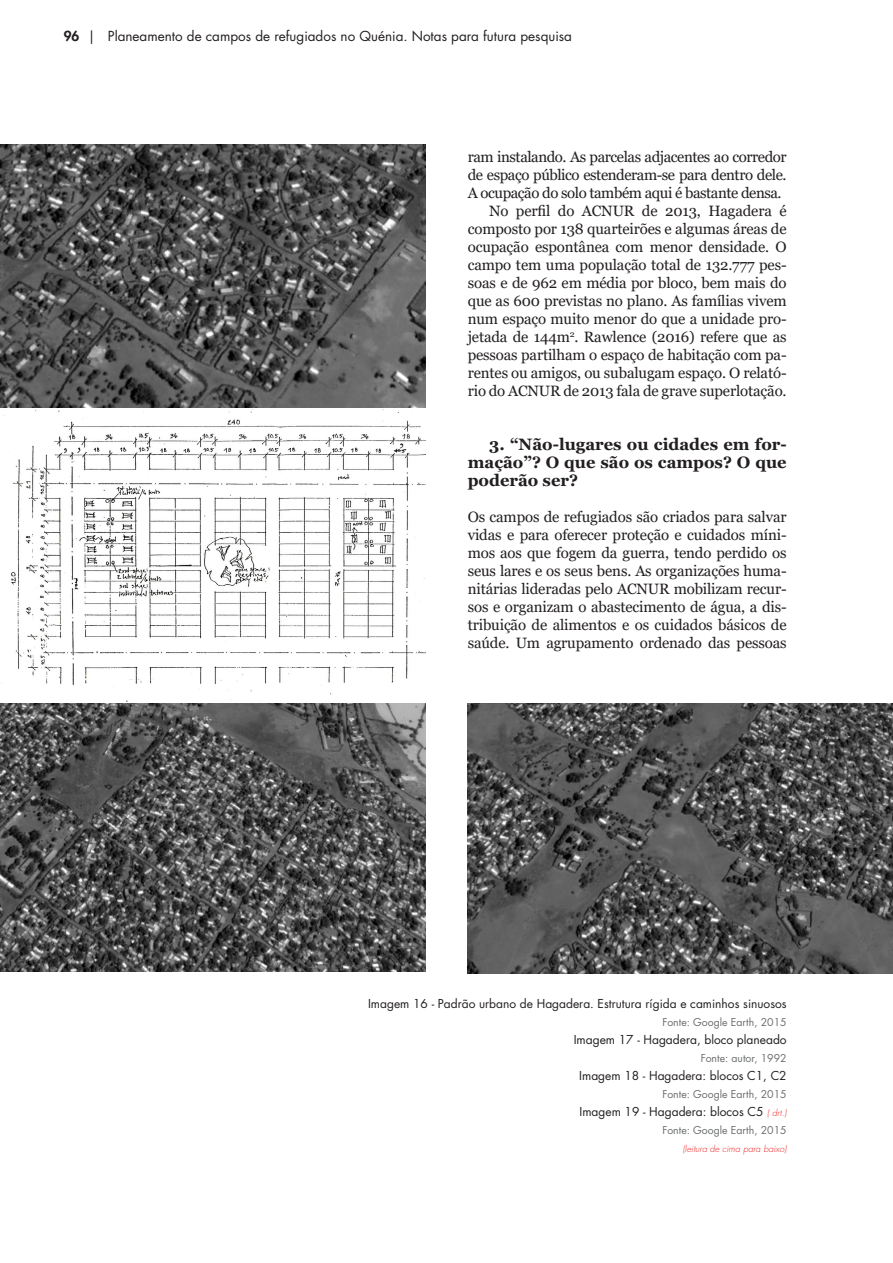
<style>
.page{position:relative;width:893px;height:1263px;background:#fff}
.page>*{position:absolute;margin:0;border:0;box-sizing:border-box;transform-origin:0 0}
.texto{font:700 16.5px/18px "Georgia";color:#231f20;text-align:justify}
.texto-2{font:15px/18px "Georgia";letter-spacing:-.01em;color:#231f20;text-align:justify}
.t1{font:13.5px "Futura Std";color:#231f20}
.legendas{font:12px "Futura Std";color:#231f20}
.legendas-2{font:10.5px "Futura Std";color:#6b6d6e}
.legendas-3{font:italic 300 9px "Futura Std";color:#ee2123}
.s1{font-weight:800}
.s2{font-weight:300;font-style:italic;font-size:9px;color:#ee2123}
</style>
<div class="page">
<img style="left:0;top:144px;width:425px;height:264px">
<img style="left:0;top:410px;width:425px;height:294px">
<img style="left:0;top:704px;width:425px;height:267px">
<img style="left:468px;top:703px;width:425px;height:271px">
<p class="t1" style="left:64px;top:28px;width:510px"><span class="s1">96</span> | Planeamento de campos de refugiados no Quénia. Notas para futura pesquisa</p>
<p class="texto-2" style="left:468px;top:148px;width:320px">ram instalando. As parcelas adjacentes ao corredor de espaço público estenderam-se para dentro dele.<br>A ocupação do solo também aqui é bastante densa.</p>
<p class="texto-2" style="left:468px;top:202px;width:320px;text-indent:21px">No perfil do ACNUR de 2013, Hagadera é composto por 138 quarteirões e algumas áreas de ocupação espontânea com menor densidade. O campo tem uma população total de 132.777 pes&shy;soas e de 962 em média por bloco, bem mais do que as 600 previstas no plano. As famílias vivem num espaço muito menor do que a unidade pro&shy;jetada de 144m<sup>2</sup>. Rawlence (2016) refere que as pessoas partilham o espaço de habitação com pa&shy;rentes ou amigos, ou subalugam espaço. O relató&shy;rio do ACNUR de 2013 fala de grave superlotação.</p>
<p class="texto" style="left:468px;top:435px;width:320px;text-indent:21px">3. “Não-lugares ou cidades em for&shy;mação”? O que são os campos? O que poderão ser?</p>
<p class="texto-2" style="left:468px;top:508px;width:320px">Os campos de refugiados são criados para salvar vidas e para oferecer proteção e cuidados míni&shy;mos aos que fogem da guerra, tendo perdido os seus lares e os seus bens. As organizações huma&shy;nitárias lideradas pelo ACNUR mobilizam recur&shy;sos e organizam o abastecimento de água, a dis&shy;tribuição de alimentos e os cuidados básicos de saúde. Um agrupamento ordenado das pessoas</p>
<p class="legendas" style="left:368px;top:996px;width:420px">Imagem 16 - Padrão urbano de Hagadera. Estrutura rígida e caminhos sinuosos</p>
<p class="legendas-2" style="left:662px;top:1015px;width:126px">Fonte: Google Earth, 2015</p>
<p class="legendas" style="left:574px;top:1032px;width:214px">Imagem 17 - Hagadera, bloco planeado</p>
<p class="legendas-2" style="left:701px;top:1051px;width:87px">Fonte: autor, 1992</p>
<p class="legendas" style="left:579px;top:1068px;width:209px">Imagem 18 - Hagadera: blocos C1, C2</p>
<p class="legendas-2" style="left:662px;top:1087px;width:126px">Fonte: Google Earth, 2015</p>
<p class="legendas" style="left:579px;top:1104px;width:209px">Imagem 19 - Hagadera: blocos C5 <span class="s2">( drt.)</span></p>
<p class="legendas-2" style="left:662px;top:1123px;width:126px">Fonte: Google Earth, 2015</p>
<p class="legendas-3" style="left:683px;top:1143px;width:105px">(leitura de cima para baixo)</p>
</div>
